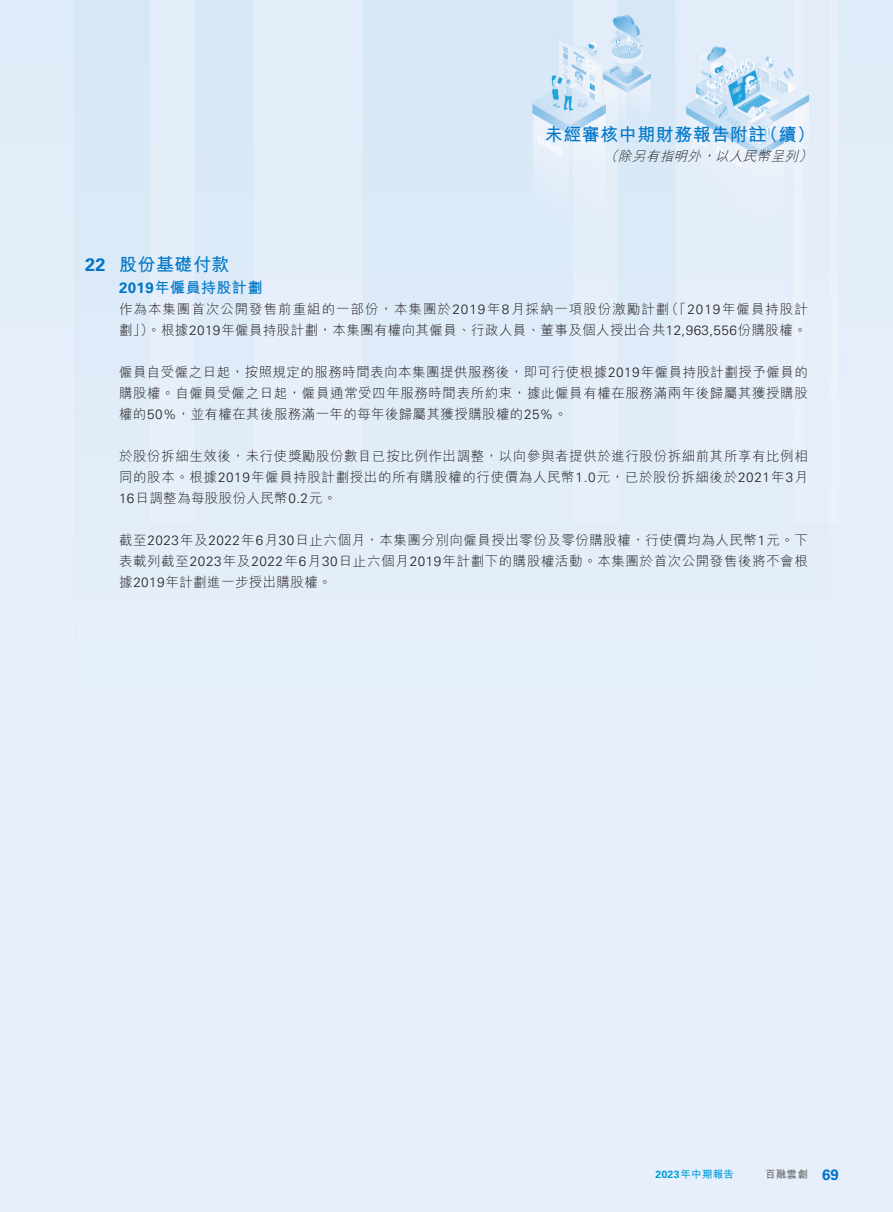
<style>
.page{position:relative;width:893px;height:1212px;background:#e7f0fa}
.page>*{position:absolute;margin:0;border:0;box-sizing:border-box;transform-origin:0 0}
.t1{font:700 18px "M Hei HK";letter-spacing:.03em;color:#0076c8}
.t2{font:700 15px "M Hei HK";letter-spacing:.03em;color:#0076c8}
.t3{font:300 13.5px/21px "M Hei HK";letter-spacing:.04em;color:#231f20;text-align:justify}
.t4{font:300 13.5px/21px "M Hei HK";letter-spacing:.07em;color:#231f20}
.t5{font:italic 300 13.5px "M Hei HK";color:#231f20}
.t6{font:700 10.5px "M Hei HK";letter-spacing:.03em;color:#009dda}
.t7{font:700 10.5px "M Hei HK";color:#6c6d70}
.s1{font-family:"Univers LT Std"}
.s2{font-family:"Univers LT Std";font-size:15px;color:#0076c8}
</style>
<div class="page">
<img style="left:74px;top:0;width:736px;height:297px">
<h1 class="t1" style="left:545px;top:121px;width:272px">未經審核中期財務報告附註（續）</h1>
<p class="t5" style="left:604px;top:149px;width:213px">（除另有指明外，以人民幣呈列）</p>
<h1 class="t1" style="left:85px;top:252px;width:146px"><span class="s1">22</span> 股份基礎付款</h1>
<p class="t2" style="left:119px;top:277px;width:145px"><span class="s1">2019</span>年僱員持股計劃</p>
<p class="t4" style="left:119px;top:298px;width:690px">作為本集團首次公開發售前重組的一部份，本集團於<span class="s1">2019</span>年<span class="s1">8</span>月採納一項股份激勵計劃（「<span class="s1">2019</span>年僱員持股計劃」）。根據<span class="s1">2019</span>年僱員持股計劃，本集團有權向其僱員、行政人員、董事及個人授出合共<span class="s1">12,963,556</span>份購股權。</p>
<p class="t3" style="left:119px;top:361px;width:690px">僱員自受僱之日起，按照規定的服務時間表向本集團提供服務後，即可行使根據<span class="s1">2019</span>年僱員持股計劃授予僱員的購股權。自僱員受僱之日起，僱員通常受四年服務時間表所約束，據此僱員有權在服務滿兩年後歸屬其獲授購股權的<span class="s1">50%</span>，並有權在其後服務滿一年的每年後歸屬其獲授購股權的<span class="s1">25%</span>。</p>
<p class="t3" style="left:119px;top:445px;width:690px">於股份拆細生效後，未行使獎勵股份數目已按比例作出調整，以向參與者提供於進行股份拆細前其所享有比例相同的股本。根據<span class="s1">2019</span>年僱員持股計劃授出的所有購股權的行使價為人民幣<span class="s1">1.0</span>元，已於股份拆細後於<span class="s1">2021</span>年<span class="s1">3</span>月<span class="s1">16</span>日調整為每股股份人民幣<span class="s1">0.2</span>元。</p>
<p class="t3" style="left:119px;top:529px;width:690px">截至<span class="s1">2023</span>年及<span class="s1">2022</span>年<span class="s1">6</span>月<span class="s1">30</span>日止六個月，本集團分別向僱員授出零份及零份購股權，行使價均為人民幣<span class="s1">1</span>元。下表載列截至<span class="s1">2023</span>年及<span class="s1">2022</span>年<span class="s1">6</span>月<span class="s1">30</span>日止六個月<span class="s1">2019</span>年計劃下的購股權活動。本集團於首次公開發售後將不會根據<span class="s1">2019</span>年計劃進一步授出購股權。</p>
<p class="t6" style="left:655px;top:1166px;width:80px"><span class="s1">2023</span>年中期報告</p>
<p class="t7" style="left:765px;top:1166px;width:75px">百融雲創 <span class="s2">69</span></p>
</div>
